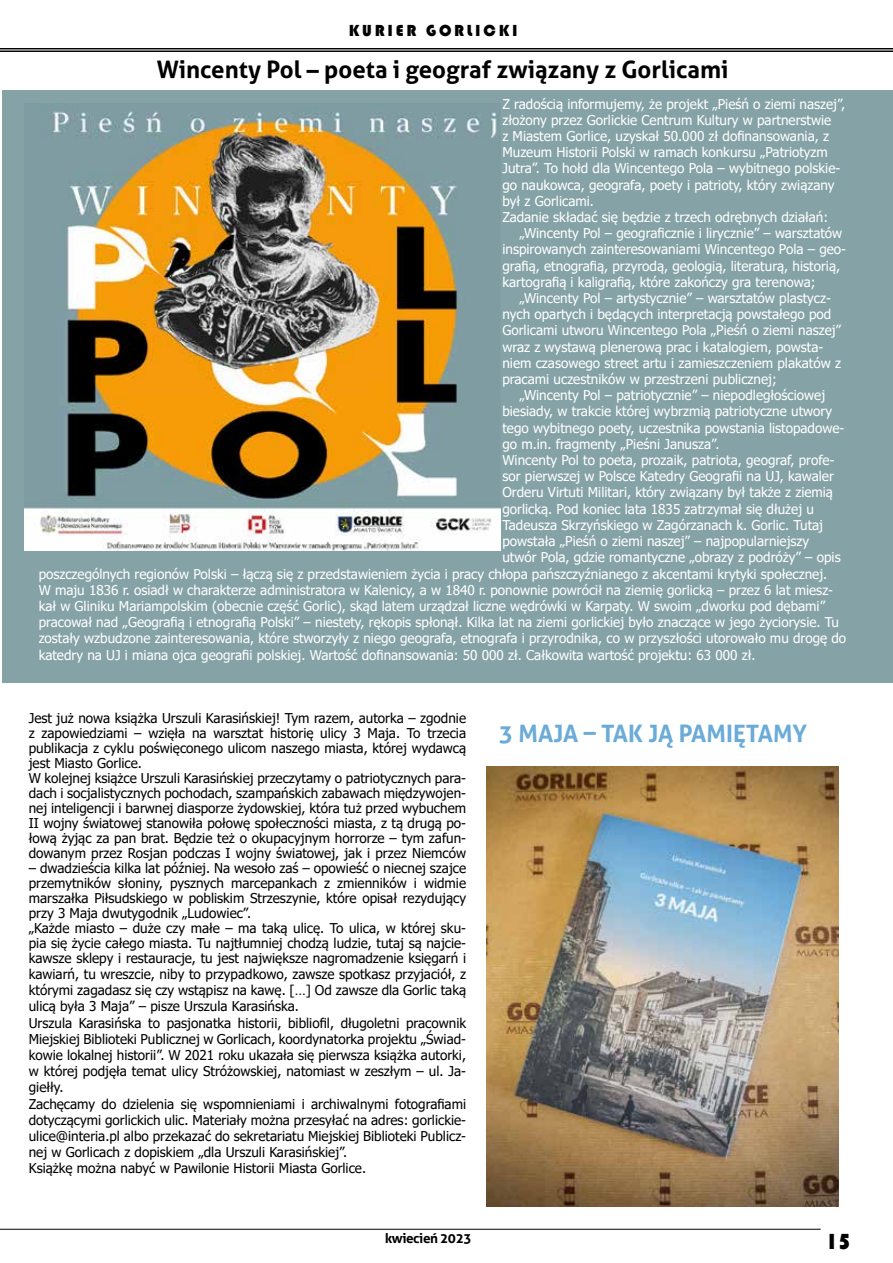
<style>
.page{position:relative;width:893px;height:1263px;background:#fff}
.page>*{position:absolute;margin:0;border:0;box-sizing:border-box;transform-origin:0 0}
.t1{font:700 24px "Aller";color:#000}
.t2{font:700 24px "Aller";color:#6babd7}
.t3{font:22.5px "Bauhaus 93";color:#000}
.t4{font:16.5px "Bauhaus 93";letter-spacing:.17em;color:#000}
.t5{font:13.5px/16.2px "Tahoma";color:#fff}
.t6{font:13.5px/15.8px "Tahoma";color:#000}
.t7{font:700 13.5px "Aller";letter-spacing:-.03em;color:#000}
</style>
<div class="page">
<hr style="left:0;top:1229px;width:821px;height:1px;background:#000">
<hr style="left:0;top:48px;width:893px;height:1px;background:#000">
<hr style="left:0;top:49px;width:893px;height:1px;background:#000">
<hr style="left:0;top:51px;width:893px;height:1px;background:#000">
<div style="left:3px;top:90px;width:890px;height:593px;background:#85a2a6"></div>
<img style="left:487px;top:767px;width:351px;height:440px">
<img style="left:25px;top:104px;width:475px;height:447px">
<p class="t4" style="left:349px;top:21px;width:170px">KURIER GORLICKI</p>
<h1 class="t1" style="left:157px;top:54px;width:573px">Wincenty Pol – poeta i geograf związany z Gorlicami</h1>
<p class="t5" style="left:502px;top:96px;width:344px">Z radością informujemy, że projekt „Pieśń o ziemi naszej”, złożony przez Gorlickie Centrum Kultury w partnerstwie<br>z Miastem Gorlice, uzyskał 50.000 zł dofinansowania, z Muzeum Historii Polski w ramach konkursu „Patriotyzm Jutra”. To hołd dla Wincentego Pola – wybitnego polskie&shy;go naukowca, geografa, poety i patrioty, który związany był z Gorlicami.<br>Zadanie składać się będzie z trzech odrębnych działań:</p>
<p class="t5" style="left:502px;top:226px;width:345px;text-indent:17px">„Wincenty Pol – geograficznie i lirycznie” – warsztatów inspirowanych zainteresowaniami Wincentego Pola – geo&shy;grafią, etnografią, przyrodą, geologią, literaturą, historią, kartografią i kaligrafią, które zakończy gra terenowa;</p>
<p class="t5" style="left:502px;top:291px;width:340px;text-indent:17px">„Wincenty Pol – artystycznie” – warsztatów plastycz&shy;nych opartych i będących interpretacją powstałego pod Gorlicami utworu Wincentego Pola „Pieśń o ziemi naszej” wraz z wystawą plenerową prac i katalogiem, powsta&shy;niem czasowego street artu i zamieszczeniem plakatów z pracami uczestników w przestrzeni publicznej;</p>
<p class="t5" style="left:519px;top:388px;width:307px">„Wincenty Pol – patriotycznie” – niepodległościowej</p>
<p class="t5" style="left:502px;top:404px;width:331px">biesiady, w trakcie której wybrzmią patriotyczne utwory</p>
<p class="t5" style="left:502px;top:420px;width:343px">tego wybitnego poety, uczestnika powstania listopadowe-</p>
<p class="t5" style="left:502px;top:437px;width:218px">go m.in. fragmenty „Pieśni Janusza”.</p>
<p class="t5" style="left:502px;top:453px;width:334px">Wincenty Pol to poeta, prozaik, patriota, geograf, profe-</p>
<p class="t5" style="left:502px;top:469px;width:333px">sor pierwszej w Polsce Katedry Geografii na UJ, kawaler</p>
<p class="t5" style="left:502px;top:485px;width:332px">Orderu Virtuti Militari, który związany był także z ziemią</p>
<p class="t5" style="left:502px;top:501px;width:313px">gorlicką. Pod koniec lata 1835 zatrzymał się dłużej u</p>
<p class="t5" style="left:502px;top:518px;width:322px">Tadeusza Skrzyńskiego w Zagórzanach k. Gorlic. Tutaj</p>
<p class="t5" style="left:502px;top:534px;width:308px">powstała „Pieśń o ziemi naszej” – najpopularniejszy</p>
<p class="t5" style="left:502px;top:550px;width:340px">utwór Pola, gdzie romantyczne „obrazy z podróży” – opis</p>
<p class="t5" style="left:39px;top:566px;width:790px">poszczególnych regionów Polski – łączą się z przedstawieniem życia i pracy chłopa pańszczyźnianego z akcentami krytyki społecznej.</p>
<p class="t5" style="left:39px;top:582px;width:796px">W maju 1836 r. osiadł w charakterze administratora w Kalenicy, a w 1840 r. ponownie powrócił na ziemię gorlicką – przez 6 lat miesz-</p>
<p class="t5" style="left:39px;top:599px;width:788px">kał w Gliniku Mariampolskim (obecnie część Gorlic), skąd latem urządzał liczne wędrówki w Karpaty. W swoim „dworku pod dębami”</p>
<p class="t5" style="left:39px;top:615px;width:802px">pracował nad „Geografią i etnografią Polski” – niestety, rękopis spłonął. Kilka lat na ziemi gorlickiej było znaczące w jego życiorysie. Tu</p>
<p class="t5" style="left:39px;top:631px;width:809px">zostały wzbudzone zainteresowania, które stworzyły z niego geografa, etnografa i przyrodnika, co w przyszłości utorowało mu drogę do</p>
<p class="t5" style="left:39px;top:647px;width:718px">katedry na UJ i miana ojca geografii polskiej. Wartość dofinansowania: 50 000 zł. Całkowita wartość projektu: 63 000 zł.</p>
<p class="t6" style="left:29px;top:711px;width:439px;line-height:15px">Jest już nowa książka Urszuli Karasińskiej! Tym razem, autorka – zgodnie z zapowiedziami – wzięła na warsztat historię ulicy 3 Maja. To trzecia publikacja z cyklu poświęconego ulicom naszego miasta, której wydawcą jest Miasto Gorlice.<br>W kolejnej książce Urszuli Karasińskiej przeczytamy o patriotycznych para&shy;dach i socjalistycznych pochodach, szampańskich zabawach międzywojen&shy;nej inteligencji i barwnej diasporze żydowskiej, która tuż przed wybuchem II wojny światowej stanowiła połowę społeczności miasta, z tą drugą po&shy;łową żyjąc za pan brat. Będzie też o okupacyjnym horrorze – tym zafun&shy;dowanym przez Rosjan podczas I wojny światowej, jak i przez Niemców</p>
<p class="t6" style="left:29px;top:861px;width:439px">– dwadzieścia kilka lat później. Na wesoło zaś – opowieść o niecnej szajce przemytników słoniny, pysznych marcepankach z zmienników i widmie marszałka Piłsudskiego w pobliskim Strzeszynie, które opisał rezydujący przy 3 Maja dwutygodnik „Ludowiec”.<br>„Każde miasto – duże czy małe – ma taką ulicę. To ulica, w której sku&shy;pia się życie całego miasta. Tu najtłumniej chodzą ludzie, tutaj są najcie&shy;kawsze sklepy i restauracje, tu jest największe nagromadzenie księgarń i kawiarń, tu wreszcie, niby to przypadkowo, zawsze spotkasz przyjaciół, z którymi zagadasz się czy wstąpisz na kawę. […] Od zawsze dla Gorlic taką ulicą była 3 Maja” – pisze Urszula Karasińska.<br>Urszula Karasińska to pasjonatka historii, bibliofil, długoletni pracownik Miejskiej Biblioteki Publicznej w Gorlicach, koordynatorka projektu „Świad&shy;kowie lokalnej historii”. W 2021 roku ukazała się pierwsza książka autorki, w której podjęła temat ulicy Stróżowskiej, natomiast w zeszłym – ul. Ja&shy;giełły.<br>Zachęcamy do dzielenia się wspomnieniami i archiwalnymi fotografiami dotyczącymi gorlickich ulic. Materiały można przesyłać na adres: gorlickie&shy;ulice@interia.pl albo przekazać do sekretariatu Miejskiej Biblioteki Publicz&shy;nej w Gorlicach z dopiskiem „dla Urszuli Karasińskiej”.<br>Książkę można nabyć w Pawilonie Historii Miasta Gorlice.</p>
<h1 class="t2" style="left:499px;top:719px;width:310px">3 MAJA – TAK JĄ PAMIĘTAMY</h1>
<p class="t7" style="left:385px;top:1230px;width:88px">kwiecień 2023</p>
<h2 class="t3" style="left:825px;top:1229px;width:27px">15</h2>
</div>
